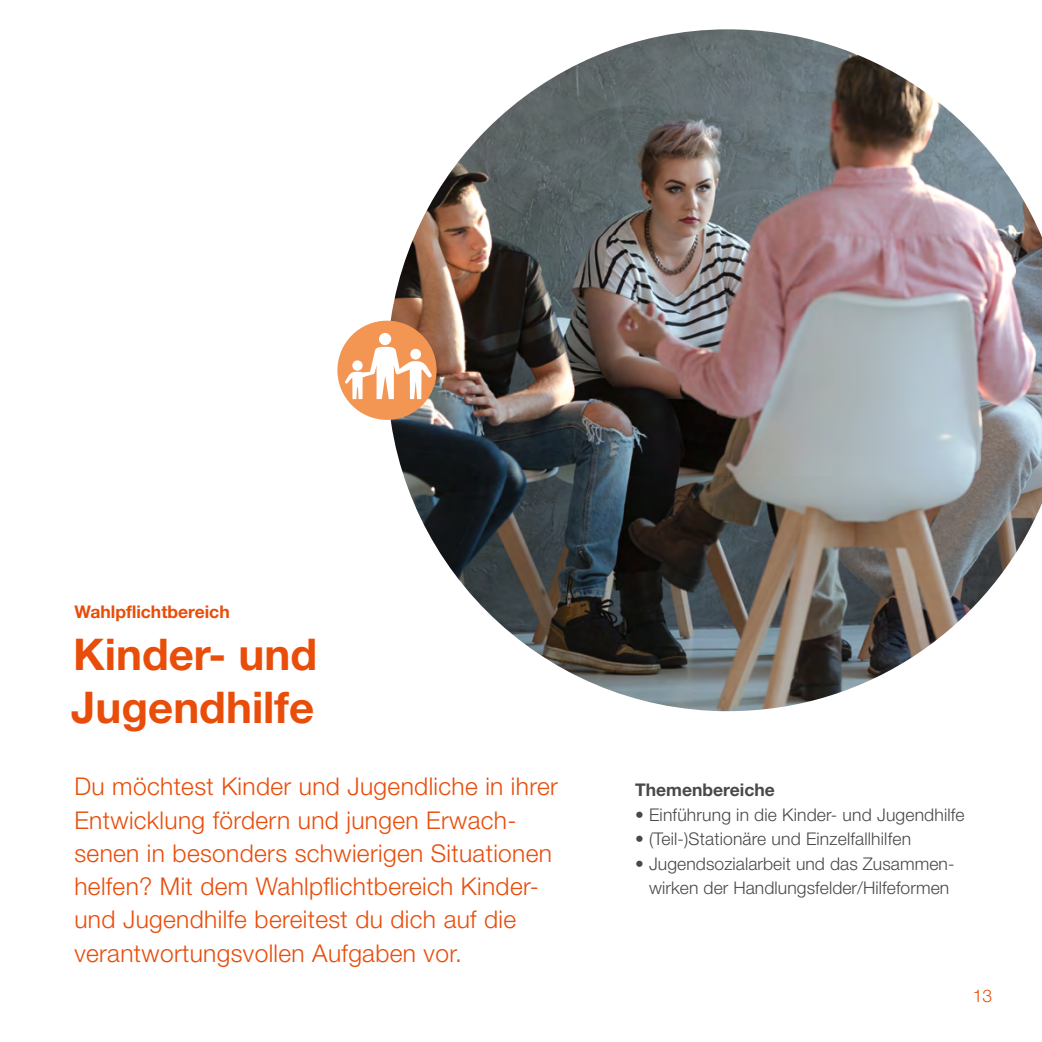
<style>
.page{position:relative;width:1042px;height:1042px;background:#fff}
.page>*{position:absolute;margin:0;border:0;box-sizing:border-box;transform-origin:0 0}
.t1{font:700 43.75px/52.5px "Helvetica Neue LT Pro";color:#e94d0a}
.t2{font:300 24.5px/33.2px "Helvetica Neue LT Pro";letter-spacing:.015em;color:#e94d0a}
.t3{font:300 17.5px/24.5px "Helvetica Neue LT Pro";letter-spacing:.005em;color:#494948;text-align:center}
.t4{font:700 17.5px "Helvetica Neue LT Pro";color:#e94d0a}
.t5{font:700 17.5px "Helvetica Neue LT Pro";color:#494948}
.t6{font:300 17.5px "Helvetica Neue LT Pro";color:#e94d0a}
</style>
<div class="page">
<img style="left:387px;top:29px;width:655px;height:682px">
<div style="left:337px;top:321px;width:100px;height:99px;background:#f39654;border-radius:50%"></div>
<svg style="left:345px;top:333px;width:87px;height:66px"></svg>
<p class="t4" style="left:75px;top:601px;width:157px">Wahlpflichtbereich</p>
<h1 class="t1" style="left:71px;top:627px;width:247px">Kinder- und<br>Jugendhilfe</h1>
<p class="t2" style="left:74px;top:769px;width:485px">Du möchtest Kinder und Jugendliche in ihrer Entwicklung fördern und jungen Erwach&shy;senen in besonders schwierigen Situationen helfen? Mit dem Wahlpflichtbereich Kinder&shy;und Jugendhilfe bereitest du dich auf die verantwortungsvollen Aufgaben vor.</p>
<p class="t5" style="left:635px;top:779px;width:141px">Themenbereiche</p>
<p class="t3" style="left:635px;top:802px;width:331px">• Einführung in die Kinder- und Jugendhilfe</p>
<p class="t3" style="left:635px;top:826px;width:277px">• (Teil-)Stationäre und Einzelfallhilfen</p>
<p class="t3" style="left:635px;top:851px;width:321px">• Jugendsozialarbeit und das Zusammen&shy;wirken der Handlungsfelder/Hilfeformen</p>
<p class="t6" style="left:972px;top:985px;width:21px">13</p>
</div>
